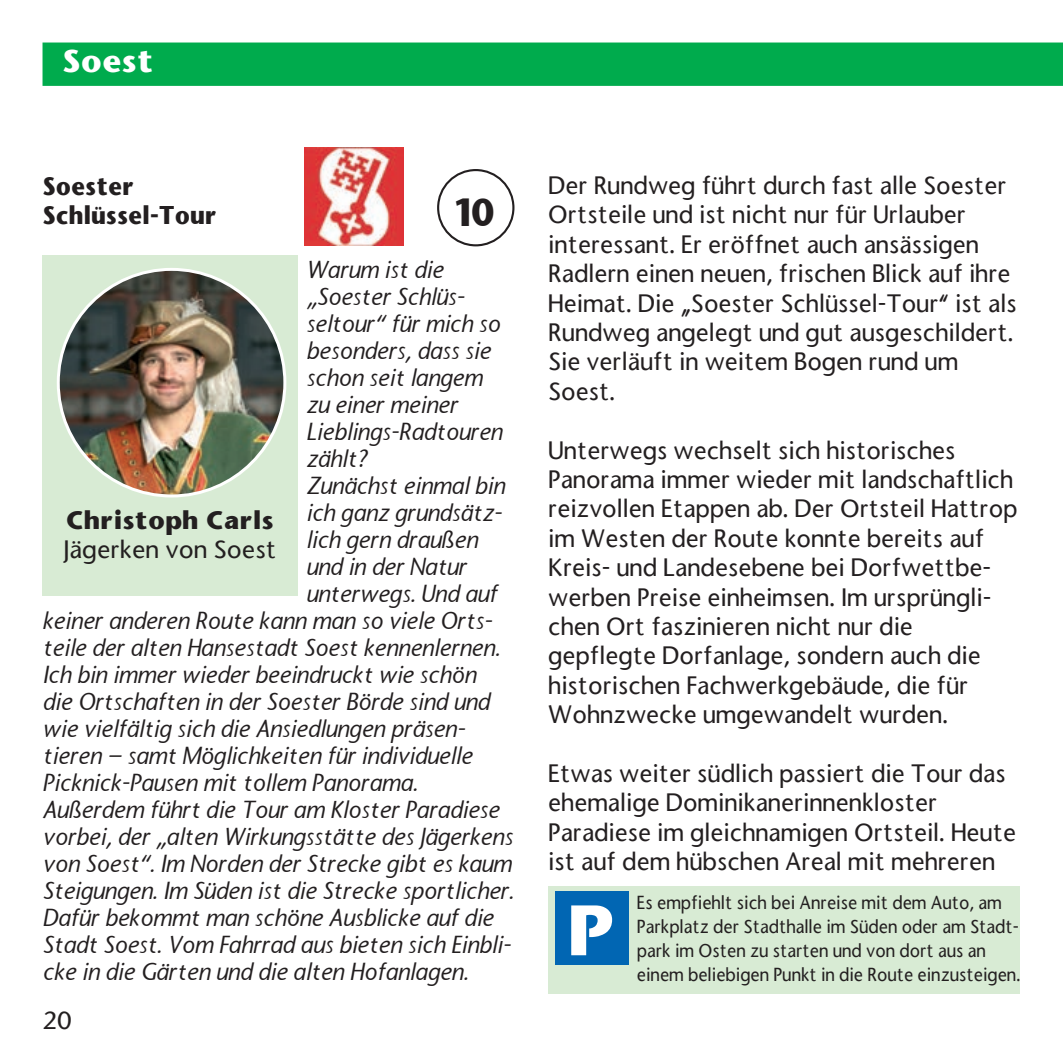
<style>
.page{position:relative;width:1063px;height:1063px;background:#fff}
.page>*{position:absolute;margin:0;border:0;box-sizing:border-box;transform-origin:0 0}
.t1{font:700 36px "Stone Sans";color:#231f20;scale:.9 1}
.t2{font:700 30px "Stone Sans";color:#fff}
.t3{font:500 24px/29.4px "Stone Sans";color:#231f20}
.t4{font:italic 500 24px "Stone Sans";color:#231f20}
.t5{font:700 24px/28.8px "Stone Sans";color:#231f20;scale:.9 1}
.t6{font:700 24px "Stone Sans";color:#231f20}
.t7{font:500 18px/24px "Stone Sans";color:#231f20;scale:.92 1}
</style>
<div class="page">
<div style="left:43px;top:43px;width:1020px;height:43px;background:#00ab4d"></div>
<div style="left:43px;top:255px;width:255px;height:340px;background:#d8ebd4"></div>
<img style="left:58px;top:269px;width:227px;height:227px;border-radius:113px">
<div style="left:437px;top:169px;width:77px;height:77px;border:2px solid #231f20;border-radius:50%"></div>
<div style="left:549px;top:887px;width:471px;height:107px;background:#d8ebd4"></div>
<div style="left:555px;top:891px;width:73px;height:74px;background:#0166b3"></div>
<svg style="left:571px;top:905px;width:41px;height:50px"></svg>
<img style="left:305px;top:148px;width:98px;height:97px">
<p class="t2" style="left:62px;top:41px;width:93px">Soest</p>
<p class="t5" style="left:43px;top:172px;width:195px">Soester<br>Schlüssel-Tour</p>
<h1 class="t1" style="left:455px;top:189px;width:46px">10</h1>
<p class="t4" style="left:306px;top:255px;width:139px">Warum ist die</p>
<p class="t4" style="left:306px;top:282px;width:160px">„Soester Schlüs-</p>
<p class="t4" style="left:306px;top:309px;width:196px">seltour“ für mich so</p>
<p class="t4" style="left:306px;top:336px;width:186px">besonders, dass sie</p>
<p class="t4" style="left:306px;top:363px;width:178px">schon seit langem</p>
<p class="t4" style="left:306px;top:390px;width:153px">zu einer meiner</p>
<p class="t4" style="left:306px;top:417px;width:198px">Lieblings-Radtouren</p>
<p class="t4" style="left:306px;top:444px;width:62px">zählt?</p>
<p class="t4" style="left:306px;top:471px;width:200px">Zunächst einmal bin</p>
<p class="t4" style="left:306px;top:498px;width:197px">ich ganz grundsätz-</p>
<p class="t4" style="left:306px;top:525px;width:173px">lich gern draußen</p>
<p class="t4" style="left:306px;top:552px;width:162px">und in der Natur</p>
<p class="t4" style="left:306px;top:579px;width:193px">unterwegs. Und auf</p>
<p class="t4" style="left:43px;top:606px;width:451px">keiner anderen Route kann man so viele Orts-</p>
<p class="t4" style="left:43px;top:633px;width:459px">teile der alten Hansestadt Soest kennenlernen.</p>
<p class="t4" style="left:43px;top:660px;width:435px">Ich bin immer wieder beeindruckt wie schön</p>
<p class="t4" style="left:43px;top:687px;width:449px">die Ortschaften in der Soester Börde sind und</p>
<p class="t4" style="left:43px;top:714px;width:424px">wie vielfältig sich die Ansiedlungen präsen-</p>
<p class="t4" style="left:43px;top:741px;width:431px">tieren – samt Möglichkeiten für individuelle</p>
<p class="t4" style="left:43px;top:768px;width:377px">Picknick-Pausen mit tollem Panorama.</p>
<p class="t4" style="left:43px;top:795px;width:459px">Außerdem führt die Tour am Kloster Paradiese</p>
<p class="t4" style="left:43px;top:822px;width:472px">vorbei, der „alten Wirkungsstätte des Jägerkens</p>
<p class="t4" style="left:43px;top:849px;width:471px">von Soest“. Im Norden der Strecke gibt es kaum</p>
<p class="t4" style="left:43px;top:876px;width:473px">Steigungen. Im Süden ist die Strecke sportlicher.</p>
<p class="t4" style="left:43px;top:903px;width:453px">Dafür bekommt man schöne Ausblicke auf die</p>
<p class="t4" style="left:43px;top:930px;width:470px">Stadt Soest. Vom Fahrrad aus bieten sich Einbli-</p>
<p class="t4" style="left:43px;top:957px;width:427px">cke in die Gärten und die alten Hofanlagen.</p>
<p class="t6" style="left:66px;top:504px;width:209px">Christoph Carls</p>
<p class="t3" style="left:63px;top:535px;width:215px">Jägerken von Soest</p>
<p class="t3" style="left:43px;top:1005px;width:31px">20</p>
<p class="t3" style="left:548px;top:171px;width:470px">Der Rundweg führt durch fast alle Soester Ortsteile und ist nicht nur für Urlauber interessant. Er eröffnet auch ansässigen Radlern einen neuen, frischen Blick auf ihre Heimat. Die „Soester Schlüssel-Tour“ ist als Rundweg angelegt und gut ausgeschildert.<br>Sie verläuft in weitem Bogen rund um Soest.</p>
<p class="t3" style="left:548px;top:435px;width:471px">Unterwegs wechselt sich historisches Panorama immer wieder mit landschaftlich reizvollen Etappen ab. Der Ortsteil Hattrop im Westen der Route konnte bereits auf Kreis- und Landesebene bei Dorfwettbe&shy;werben Preise einheimsen. Im ursprüngli&shy;chen Ort faszinieren nicht nur die gepflegte Dorfanlage, sondern auch die historischen Fachwerkgebäude, die für Wohnzwecke umgewandelt wurden.</p>
<p class="t3" style="left:548px;top:759px;width:469px">Etwas weiter südlich passiert die Tour das ehemalige Dominikanerinnenkloster Paradiese im gleichnamigen Ortsteil. Heute ist auf dem hübschen Areal mit mehreren</p>
<p class="t7" style="left:637px;top:891px;width:418px">Es empfiehlt sich bei Anreise mit dem Auto, am Parkplatz der Stadthalle im Süden oder am Stadt&shy;park im Osten zu starten und von dort aus an einem beliebigen Punkt in die Route einzusteigen.</p>
</div>
